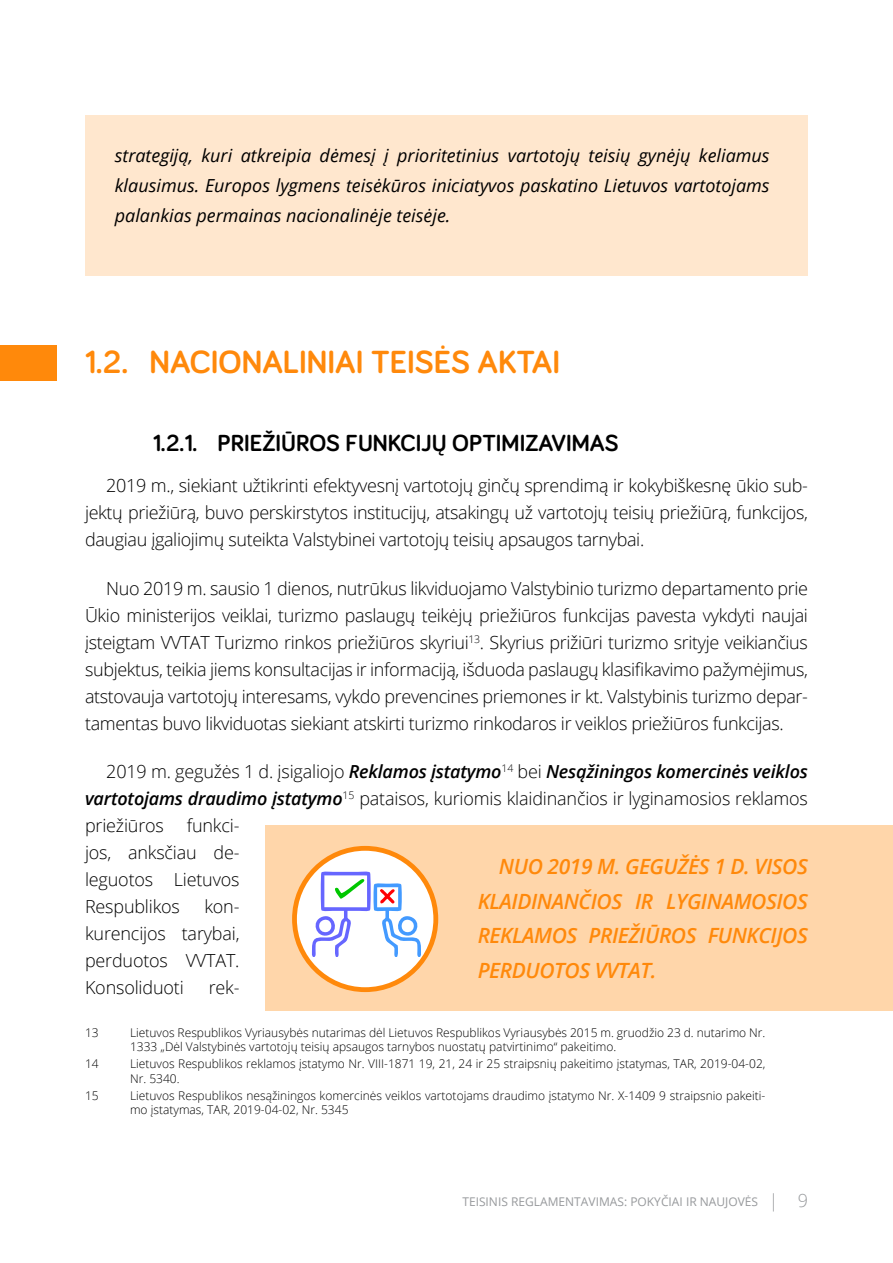
<style>
.page{position:relative;width:893px;height:1263px;background:#fff}
.page>*{position:absolute;margin:0;border:0;box-sizing:border-box;transform-origin:0 0}
.t1{font:700 33px "Bariol";color:#ff890b}
.t2{font:700 24px "Bariol";color:#000}
.t3{font:italic 600 21px/34.5px "Open Sans";letter-spacing:-.02em;color:#ff890b;text-align:justify}
.t4{font:300 18px/27px "Open Sans";letter-spacing:-.01em;color:#000;text-align:justify}
.t5{font:italic 18px/30px "Open Sans";color:#000;text-align:justify}
.t6{font:300 18px "Open Sans";color:#97999c}
.FOOT{font:300 12px/14.4px "Open Sans";color:#000}
.t7{font:12px "Open Sans";color:#97999c}
.s1{font-weight:600;font-style:italic}
</style>
<div class="page">
<div style="left:0;top:345px;width:56px;height:36px;background:#ff890b"></div>
<div style="left:85px;top:115px;width:723px;height:160px;background:#ffe7ce"></div>
<div style="left:265px;top:825px;width:628px;height:185px;background:#ffd6aa"></div>
<svg style="left:294px;top:848px;width:142px;height:142px;background:#ffefde"></svg>
<div style="left:292px;top:846px;width:146px;height:146px;border:5px solid #ff890b;border-radius:50%"></div>
<svg style="left:310px;top:871px;width:113px;height:86px;background:#d7dff6"></svg>
<p class="t5" style="left:115px;top:140px;width:656px">strategiją, kuri atkreipia dėmesį į prioritetinius vartotojų teisių gynėjų keliamus klausimus. Europos lygmens teisėkūros iniciatyvos paskatino Lietuvos vartotojams palankias permainas nacionalinėje teisėje.</p>
<p class="t1" style="left:85px;top:339px;width:477px">1.2. NACIONALINIAI TEISĖS AKTAI</p>
<p class="t2" style="left:153px;top:426px;width:467px">1.2.1. PRIEŽIŪROS FUNKCIJŲ OPTIMIZAVIMAS</p>
<p class="t4" style="left:85px;top:472px;width:724px;text-indent:21px">2019 m., siekiant užtikrinti efektyvesnį vartotojų ginčų sprendimą ir kokybiškesnę ūkio sub&shy;jektų priežiūrą, buvo perskirstytos institucijų, atsakingų už vartotojų teisių priežiūrą, funkcijos, daugiau įgaliojimų suteikta Valstybinei vartotojų teisių apsaugos tarnybai.</p>
<p class="t4" style="left:85px;top:574px;width:724px;text-indent:21px">Nuo 2019 m. sausio 1 dienos, nutrūkus likviduojamo Valstybinio turizmo departamento prie Ūkio ministerijos veiklai, turizmo paslaugų teikėjų priežiūros funkcijas pavesta vykdyti naujai įsteigtam VVTAT Turizmo rinkos priežiūros skyriui<sup>13</sup>. Skyrius prižiūri turizmo srityje veikiančius subjektus, teikia jiems konsultacijas ir informaciją, išduoda paslaugų klasifikavimo pažymėjimus, atstovauja vartotojų interesams, vykdo prevencines priemones ir kt. Valstybinis turizmo depar&shy;tamentas buvo likviduotas siekiant atskirti turizmo rinkodaros ir veiklos priežiūros funkcijas.</p>
<p class="t4" style="left:85px;top:757px;width:724px;text-indent:21px">2019 m. gegužės 1 d. įsigaliojo <span class="s1">Reklamos įstatymo</span><sup>14</sup> bei <span class="s1">Nesąžiningos komercinės veiklos vartotojams draudimo įstatymo</span><sup>15</sup> pataisos, kuriomis klaidinančios ir lyginamosios reklamos priežiūros</p>
<p class="t4" style="left:85px;top:811px;width:156px;text-indent:102px">funkci&shy;jos, anksčiau de&shy;leguotos Lietuvos Respublikos</p>
<p class="t3" style="left:478px;top:849px;width:332px;text-indent:21px">NUO 2019 M. GEGUŽĖS 1 D. VISOS KLAIDINANČIOS IR LYGINAMOSIOS REKLAMOS PRIEŽIŪROS FUNKCIJOS PERDUOTOS VVTAT.</p>
<p class="t4" style="left:85px;top:892px;width:156px;text-indent:119px">kon&shy;kurencijos tarybai, perduotos VVTAT.<br>Konsoliduoti</p>
<p class="t4" style="left:209px;top:973px;width:32px">rek-</p>
<p class="FOOT" style="left:85px;top:1025px;width:15px">13</p>
<p class="FOOT" style="left:130px;top:1025px;width:637px">Lietuvos Respublikos Vyriausybės nutarimas dėl Lietuvos Respublikos Vyriausybės 2015 m. gruodžio 23 d. nutarimo Nr.<br>1333 „Dėl Valstybinės vartotojų teisių apsaugos tarnybos nuostatų patvirtinimo“ pakeitimo.</p>
<p class="FOOT" style="left:85px;top:1056px;width:15px">14</p>
<p class="FOOT" style="left:130px;top:1056px;width:637px">Lietuvos Respublikos reklamos įstatymo Nr. VIII-1871 19, 21, 24 ir 25 straipsnių pakeitimo įstatymas, TAR, 2019-04-02,<br>Nr. 5340.</p>
<p class="FOOT" style="left:85px;top:1088px;width:15px">15</p>
<p class="FOOT" style="left:130px;top:1088px;width:637px">Lietuvos Respublikos nesąžiningos komercinės veiklos vartotojams draudimo įstatymo Nr. X-1409 9 straipsnio pakeiti&shy;mo įstatymas, TAR, 2019-04-02, Nr. 5345</p>
<p class="t7" style="left:462px;top:1193px;width:297px">TEISINIS REGLAMENTAVIMAS: POKYČIAI IR NAUJOVĖS</p>
<p class="t6" style="left:769px;top:1188px;width:41px">| 9</p>
</div>
